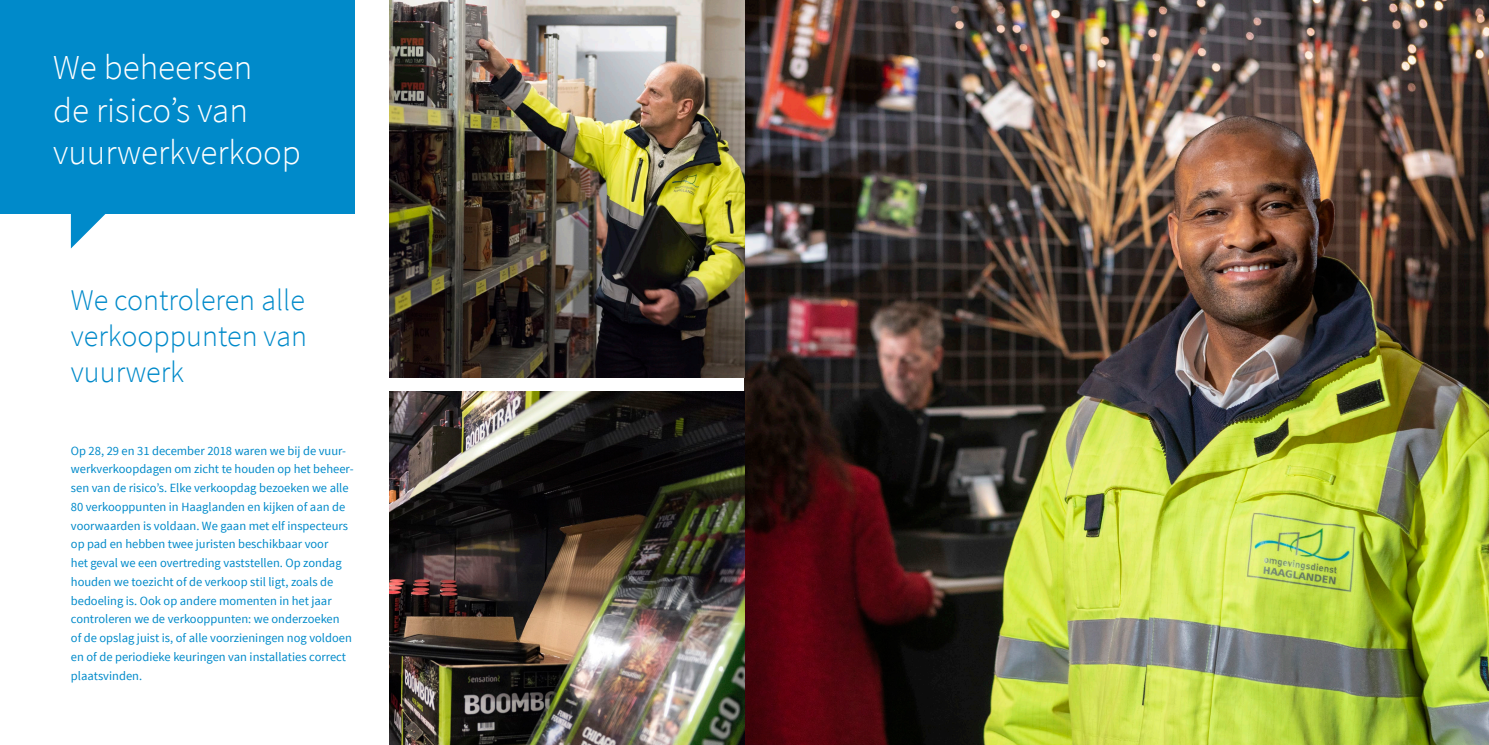
<style>
.page{position:relative;width:1489px;height:745px;background:#fff}
.page>*{position:absolute;margin:0;border:0;box-sizing:border-box;transform-origin:0 0}
.t1{font:300 35px/42px "Source Sans Pro";color:#fff}
.t2{font:300 30px/36px "Source Sans Pro";color:#008aca}
.ODH_Alineakop{font:12.5px/18.8px "Source Sans Pro";color:#008aca}
</style>
<div class="page">
<div style="left:0;top:0;width:354px;height:214px;background:#008aca"></div>
<svg style="left:71px;top:214px;width:35px;height:34px"></svg>
<img style="left:744px;top:0;width:744px;height:744px">
<img style="left:390px;top:0;width:354px;height:377px">
<img style="left:390px;top:391px;width:354px;height:353px">
<p class="t1" style="left:53px;top:47px;width:201px">We beheersen</p>
<p class="t1" style="left:53px;top:89px;width:249px">de risico’s van vuurwerkverkoop</p>
<p class="t2" style="left:71px;top:282px;width:235px">We controleren alle</p>
<p class="t2" style="left:71px;top:318px;width:237px">verkooppunten van vuurwerk</p>
<p class="ODH_Alineakop" style="left:71px;top:441px;width:284px">Op 28, 29 en 31 december 2018 waren we bij de vuur&shy;werkverkoopdagen om zicht te houden op het beheer&shy;sen van de risico’s. Elke verkoopdag bezoeken we alle 80 verkooppunten in Haaglanden en kijken of aan de voorwaarden is voldaan. We gaan met elf inspecteurs op pad en hebben twee juristen beschikbaar voor<br>het geval we een overtreding vaststellen. Op zondag houden we toezicht of de verkoop stil ligt, zoals de bedoeling is. Ook op andere momenten in het jaar controleren we de verkooppunten: we onderzoeken<br>of de opslag juist is, of alle voorzieningen nog voldoen en of de periodieke keuringen van installaties correct plaatsvinden.</p>
</div>
